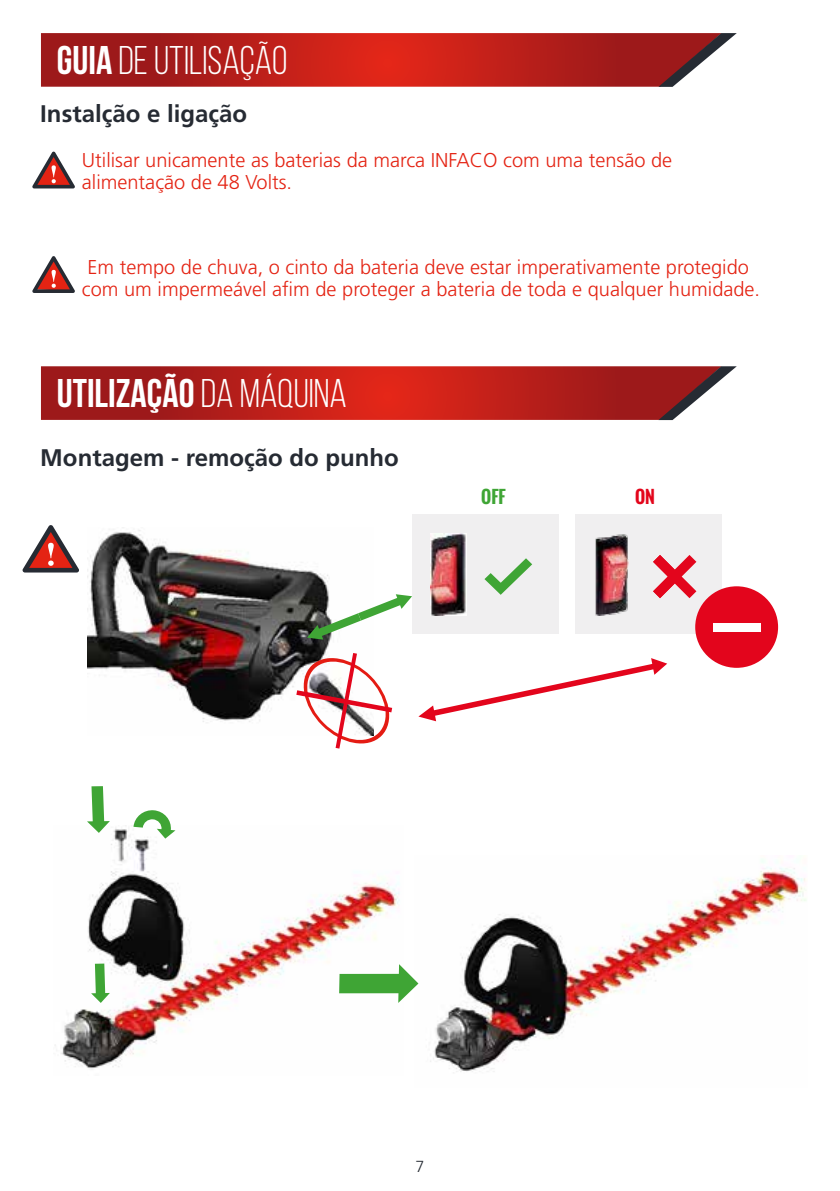
<style>
.page{position:relative;width:840px;height:1191px;background:#fff}
.page>*{position:absolute;margin:0;border:0;box-sizing:border-box;transform-origin:0 0}
.t1{font:700 40px "Bebas Neue";color:#fff}
.t2{font:40px "Bebas Neue";color:#fff}
.t3{font:700 24px "Frutiger Pro";color:#262b33}
.t4{font:300 20px/22px "Frutiger Pro";color:#e42313}
.t5{font:700 17px "Oswald";color:#3fa535}
.t6{font:700 17px "Oswald";color:#e3051b}
.t7{font:300 16px "Frutiger Pro";color:#262b33}
.s1{font-weight:700}
.s2{font-weight:400}
</style>
<div class="page">
<svg style="left:41px;top:33px;width:695px;height:54px;background:#b62926"></svg>
<svg style="left:41px;top:366px;width:695px;height:54px;background:#b62926"></svg>
<svg style="left:32px;top:256px;width:43px;height:37px"></svg>
<svg style="left:32px;top:152px;width:43px;height:36px"></svg>
<div style="left:411px;top:515px;width:147px;height:119px;background:#f0eff0"></div>
<div style="left:574px;top:515px;width:147px;height:119px;background:#f0eff0"></div>
<img style="left:88px;top:527px;width:243px;height:195px">
<img style="left:430px;top:533px;width:36px;height:82px">
<img style="left:595px;top:534px;width:33px;height:81px">
<svg style="left:653px;top:555px;width:43px;height:43px"></svg>
<div style="left:694px;top:586px;width:83px;height:82px;background:#e3051c;border-radius:50%"></div>
<div style="left:713px;top:623px;width:47px;height:9px;background:#fff"></div>
<svg style="left:307px;top:594px;width:105px;height:45px"></svg>
<svg style="left:296px;top:652px;width:97px;height:97px"></svg>
<svg style="left:484px;top:558px;width:48px;height:37px"></svg>
<svg style="left:22px;top:525px;width:57px;height:47px"></svg>
<svg style="left:418px;top:658px;width:248px;height:63px"></svg>
<img style="left:55px;top:825px;width:345px;height:245px">
<img style="left:418px;top:859px;width:388px;height:213px">
<svg style="left:87px;top:786px;width:23px;height:47px"></svg>
<svg style="left:339px;top:964px;width:79px;height:39px"></svg>
<svg style="left:91px;top:963px;width:19px;height:40px"></svg>
<svg style="left:133px;top:810px;width:42px;height:28px"></svg>
<h1 class="t2" style="left:57px;top:38px;width:232px"><span class="s1">GUIA</span> DE UTILISAÇÃO</h1>
<p class="t3" style="left:40px;top:100px;width:208px">Instalção e ligação</p>
<p class="t4" style="left:82px;top:149px;width:591px">Utilisar unicamente as baterias da marca INFACO com uma tensão de alimentação de 48 Volts.</p>
<p class="t4" style="left:82px;top:256px;width:679px">Em tempo de chuva, o cinto da bateria deve estar imperativamente protegido com um impermeável afim de proteger a bateria de toda e qualquer humidade.</p>
<h1 class="t1" style="left:57px;top:371px;width:291px">UTILIZAÇÃO <span class="s2">DA MÁQUINA</span></h1>
<p class="t3" style="left:40px;top:443px;width:360px">Montagem - remoção do punho</p>
<p class="t5" style="left:481px;top:484px;width:26px">OFF</p>
<p class="t6" style="left:634px;top:484px;width:21px">ON</p>
<p class="t7" style="left:415px;top:1156px;width:10px">7</p>
</div>
